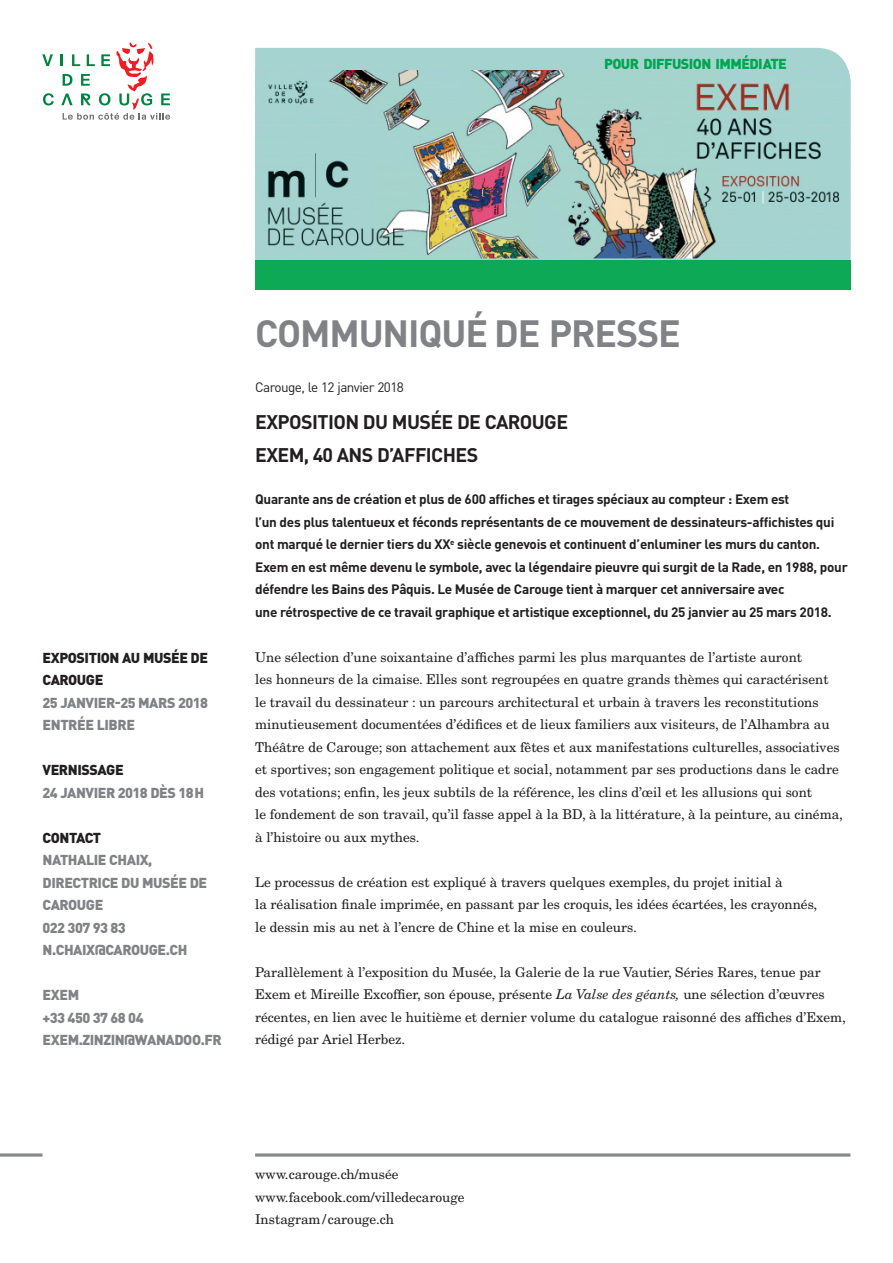
<style>
.page{position:relative;width:893px;height:1263px;background:#fff}
.page>*{position:absolute;margin:0;border:0;box-sizing:border-box;transform-origin:0 0}
.t1{font:700 37.5px "DINOT";letter-spacing:-.03em;color:#808285}
.Titre{font:700 19.5px "DINOT";letter-spacing:-.03em;color:#231f20}
.Texte_-_colonne_laté{font:900 14.25px/22.5px "DINOT";letter-spacing:-.03em;color:#808285}
.Titre_-_colonne_laté{font:900 14.25px/22.5px "DINOT";letter-spacing:-.03em;color:#231f20}
.t2{font:900 14.25px "DINOT";letter-spacing:-.04em;color:#00a54f}
.Texte_courant{font:13.5px/22.5px "New Century Schlbk LT Std";color:#231f20}
.Introduction{font:700 13.5px/22.5px "DINOT";letter-spacing:-.02em;color:#231f20}
.t3{font:13.5px "DINOT";letter-spacing:-.04em;color:#231f20}
.s1{font-style:italic}
</style>
<div class="page">
<div style="left:255px;top:48px;width:595px;height:212px;background:#a5d3d0"></div>
<img style="left:255px;top:70px;width:595px;height:188px">
<div style="left:255px;top:260px;width:595px;height:30px;background:#0da957"></div>
<svg style="left:255px;top:1153px;width:595px;height:4px"></svg>
<svg style="left:0;top:1153px;width:43px;height:4px"></svg>
<svg style="left:42px;top:54px;width:11px;height:12px"></svg>
<svg style="left:43px;top:93px;width:11px;height:12px"></svg>
<svg style="left:61px;top:43px;width:109px;height:77px"></svg>
<p class="t2" style="left:604px;top:54px;width:184px">POUR DIFFUSION IMMÉDIATE</p>
<p class="Titre_-_colonne_laté" style="left:43px;top:646px;width:167px">EXPOSITION AU MUSÉE DE<br>CAROUGE</p>
<p class="Texte_-_colonne_laté" style="left:43px;top:691px;width:167px">25 JANVIER-25 MARS 2018</p>
<p class="Texte_-_colonne_laté" style="left:43px;top:713px;width:94px">ENTRÉE LIBRE</p>
<p class="Titre_-_colonne_laté" style="left:43px;top:758px;width:83px">VERNISSAGE</p>
<p class="Texte_-_colonne_laté" style="left:43px;top:781px;width:163px">24 JANVIER 2018 DÈS 18H</p>
<p class="Titre_-_colonne_laté" style="left:43px;top:826px;width:60px">CONTACT</p>
<p class="Texte_-_colonne_laté" style="left:43px;top:848px;width:166px">NATHALIE CHAIX,<br>DIRECTRICE DU MUSÉE DE<br>CAROUGE</p>
<p class="Texte_-_colonne_laté" style="left:43px;top:916px;width:85px">022 307 93 83</p>
<p class="Texte_-_colonne_laté" style="left:43px;top:938px;width:146px">N.CHAIX@CAROUGE.CH</p>
<p class="Texte_-_colonne_laté" style="left:43px;top:983px;width:103px">EXEM<br>+33 450 37 68 04</p>
<p class="Texte_-_colonne_laté" style="left:43px;top:1028px;width:181px">EXEM.ZINZIN@WANADOO.FR</p>
<p class="t1" style="left:255px;top:308px;width:427px">COMMUNIQUÉ DE PRESSE</p>
<p class="t3" style="left:255px;top:378px;width:150px">Carouge, le 12 janvier 2018</p>
<p class="Titre" style="left:255px;top:409px;width:314px">EXPOSITION DU MUSÉE DE CAROUGE</p>
<p class="Titre" style="left:255px;top:442px;width:225px">EXEM, 40 ANS D’AFFICHES</p>
<p class="Introduction" style="left:255px;top:487px;width:594px">Quarante ans de création et plus de 600 affiches et tirages spéciaux au compteur : Exem est<br>l’un des plus talentueux et féconds représentants de ce mouvement de dessinateurs-affichistes qui ont marqué le dernier tiers du XX<sup>e</sup> siècle genevois et continuent d’enluminer les murs du canton.<br>Exem en est même devenu le symbole, avec la légendaire pieuvre qui surgit de la Rade, en 1988, pour défendre les Bains des Pâquis. Le Musée de Carouge tient à marquer cet anniversaire avec<br>une rétrospective de ce travail graphique et artistique exceptionnel, du 25 janvier au 25 mars 2018.</p>
<p class="Texte_courant" style="left:255px;top:645px;width:589px">Une sélection d’une soixantaine d’affiches parmi les plus marquantes de l’artiste auront<br>les honneurs de la cimaise. Elles sont regroupées en quatre grands thèmes qui caractérisent le travail du dessinateur : un parcours architectural et urbain à travers les reconstitutions minutieusement documentées d’édifices et de lieux familiers aux visiteurs, de l’Alhambra au Théâtre de Carouge; son attachement aux fêtes et aux manifestations culturelles, associatives et sportives; son engagement politique et social, notamment par ses productions dans le cadre des votations; enfin, les jeux subtils de la référence, les clins d’œil et les allusions qui sont<br>le fondement de son travail, qu’il fasse appel à la BD, à la littérature, à la peinture, au cinéma, à l’histoire ou aux mythes.</p>
<p class="Texte_courant" style="left:255px;top:870px;width:564px">Le processus de création est expliqué à travers quelques exemples, du projet initial à<br>la réalisation finale imprimée, en passant par les croquis, les idées écartées, les crayonnés, le dessin mis au net à l’encre de Chine et la mise en couleurs.</p>
<p class="Texte_courant" style="left:255px;top:960px;width:592px">Parallèlement à l’exposition du Musée, la Galerie de la rue Vautier, Séries Rares, tenue par Exem et Mireille Excoffier, son épouse, présente <span class="s1">La Valse des géants,</span> une sélection d’œuvres récentes, en lien avec le huitième et dernier volume du catalogue raisonné des affiches d’Exem, rédigé par Ariel Herbez.</p>
<p class="Texte_courant" style="left:255px;top:1163px;width:145px">www.carouge.ch/musée</p>
<p class="Texte_courant" style="left:255px;top:1185px;width:211px">www.facebook.com/villedecarouge</p>
<p class="Texte_courant" style="left:255px;top:1208px;width:140px">Instagram/ carouge.ch</p>
</div>
